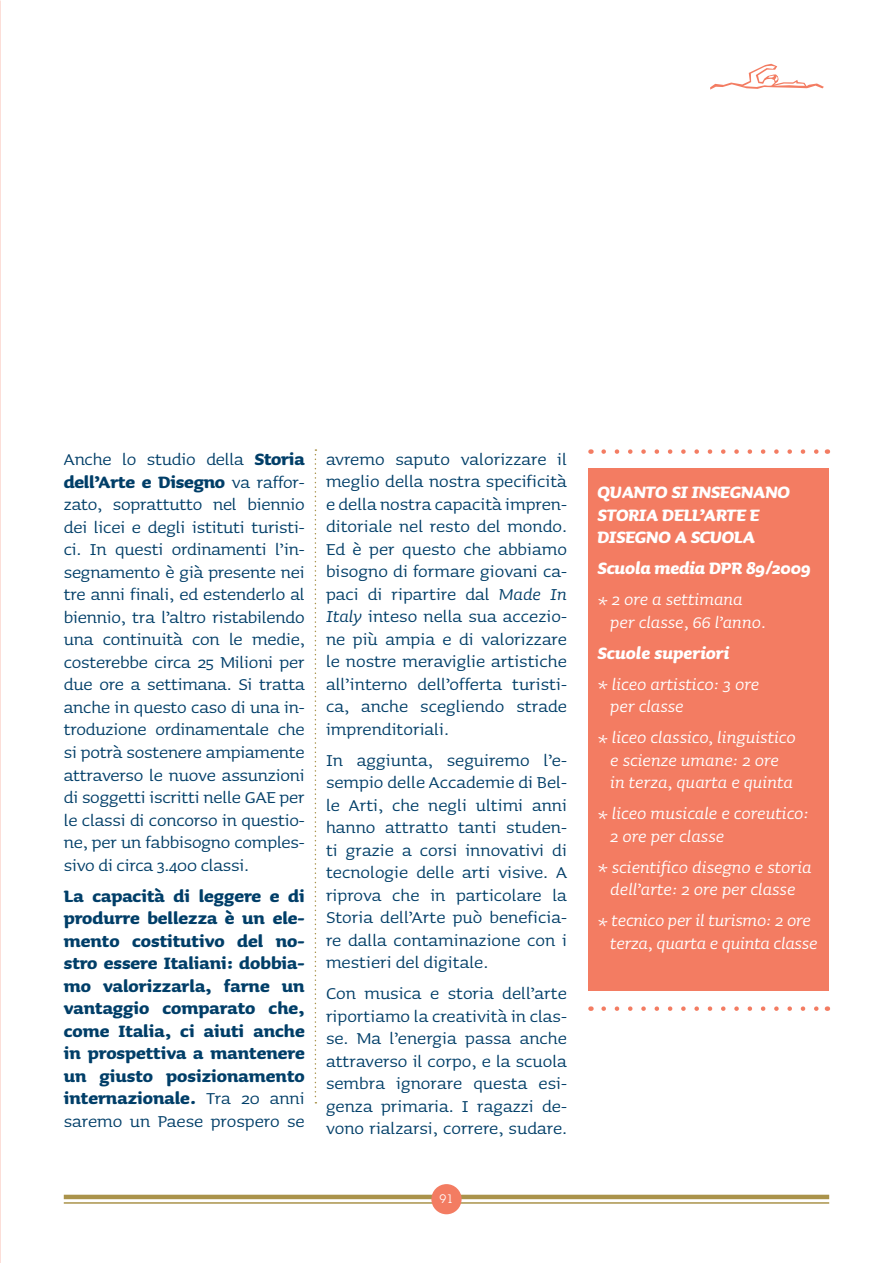
<style>
.page{position:relative;width:893px;height:1263px;background:#fff}
.page>*{position:absolute;margin:0;border:0;box-sizing:border-box;transform-origin:0 0}
.testo_scorrevole{font:21px/22.5px "Sauna";color:#003e68;text-align:justify}
.testo_box{font:italic 21px/22.5px "Sauna";color:#fff}
.testo_scorrevole-2{font:700 21px/22.5px "Sauna";color:#003e68;text-align:justify}
.t1{font:italic 700 21px/22.5px "Sauna";letter-spacing:-.01em;color:#fff}
.t2{font:12px "Lubalin Graph";color:#fff}
.s1{font-weight:700}
.s2{font-weight:400}
.s3{font-style:italic}
</style>
<div class="page">
<svg style="left:315px;top:449px;width:1px;height:654px"></svg>
<svg style="left:710px;top:64px;width:114px;height:26px"></svg>
<div style="left:588px;top:468px;width:241px;height:523px;background:#f37c62"></div>
<svg style="left:604px;top:449px;width:215px;height:5px"></svg>
<svg style="left:604px;top:1006px;width:215px;height:5px"></svg>
<hr style="left:64px;top:1195px;width:765px;height:4px;background:#aa934b">
<hr style="left:64px;top:1202px;width:765px;height:2px;background:#aa934b">
<div style="left:431px;top:1184px;width:31px;height:30px;background:#f37c62;border-radius:50%"></div>
<p class="testo_scorrevole" style="left:64px;top:448px;width:242px">Anche lo studio della <span class="s1">Storia dell’Arte e Disegno</span> va raffor&shy;zato, soprattutto nel biennio dei licei e degli istituti turisti&shy;ci. In questi ordinamenti l’in&shy;segnamento è già presente nei tre anni finali, ed estenderlo al biennio, tra l’altro ristabilendo una continuità con le medie, costerebbe circa 25 Milioni per due ore a settimana. Si tratta anche in questo caso di una in&shy;troduzione ordinamentale che si potrà sostenere ampiamente attraverso le nuove assunzioni di soggetti iscritti nelle GAE per le classi di concorso in questio&shy;ne, per un fabbisogno comples&shy;sivo di circa 3.400 classi.</p>
<p class="testo_scorrevole-2" style="left:64px;top:884px;width:242px">La capacità di leggere e di produrre bellezza è un ele&shy;mento costitutivo del no&shy;stro essere Italiani: dobbia&shy;mo valorizzarla, farne un vantaggio comparato che, come Italia, ci aiuti anche in prospettiva a mantenere un giusto posizionamento internazionale. <span class="s2">Tra 20 anni saremo un Paese prospero se</span></p>
<p class="testo_scorrevole" style="left:326px;top:448px;width:242px">avremo saputo valorizzare il meglio della nostra specificità e della nostra capacità impren&shy;ditoriale nel resto del mondo.<br>Ed è per questo che abbiamo bisogno di formare giovani ca&shy;paci di ripartire dal <span class="s3">Made In Italy</span> inteso nella sua accezio&shy;ne più ampia e di valorizzare le nostre meraviglie artistiche all’interno dell’offerta turisti&shy;ca, anche scegliendo strade imprenditoriali.</p>
<p class="testo_scorrevole" style="left:326px;top:749px;width:242px">In aggiunta, seguiremo l’e&shy;sempio delle Accademie di Bel&shy;le Arti, che negli ultimi anni hanno attratto tanti studen&shy;ti grazie a corsi innovativi di tecnologie delle arti visive. A riprova che in particolare la Storia dell’Arte può beneficia&shy;re dalla contaminazione con i mestieri del digitale.</p>
<p class="testo_scorrevole" style="left:326px;top:982px;width:242px">Con musica e storia dell’arte riportiamo la creatività in clas&shy;se. Ma l’energia passa anche attraverso il corpo, e la scuola sembra ignorare questa esi&shy;genza primaria. I ragazzi de&shy;vono rialzarsi, correre, sudare.</p>
<p class="t2" style="left:439px;top:1192px;width:15px">91</p>
<p class="t1" style="left:597px;top:481px;width:194px">QUANTO SI INSEGNANO<br>STORIA DELL’ARTE E<br>DISEGNO A SCUOLA</p>
<p class="t1" style="left:597px;top:557px;width:215px">Scuola media DPR 89/2009</p>
<p class="testo_box" style="left:610px;top:588px;width:157px;text-indent:-13px">* 2 ore a settimana per classe, 66 l’anno.</p>
<p class="t1" style="left:597px;top:641px;width:133px">Scuole superiori</p>
<p class="testo_box" style="left:610px;top:672px;width:150px;text-indent:-13px">* liceo artistico: 3 ore per classe</p>
<p class="testo_box" style="left:597px;top:726px;width:200px;text-align:center">* liceo classico, linguistico e scienze umane: 2 ore<br>in terza, quarta e quinta</p>
<p class="testo_box" style="left:610px;top:802px;width:200px;text-indent:-13px">* liceo musicale e coreutico:<br>2 ore per classe</p>
<p class="testo_box" style="left:597px;top:855px;width:216px;text-align:center">* scientifico disegno e storia dell’arte: 2 ore per classe</p>
<p class="testo_box" style="left:610px;top:909px;width:209px;text-indent:-13px">* tecnico per il turismo: 2 ore terza, quarta e quinta classe</p>
</div>
